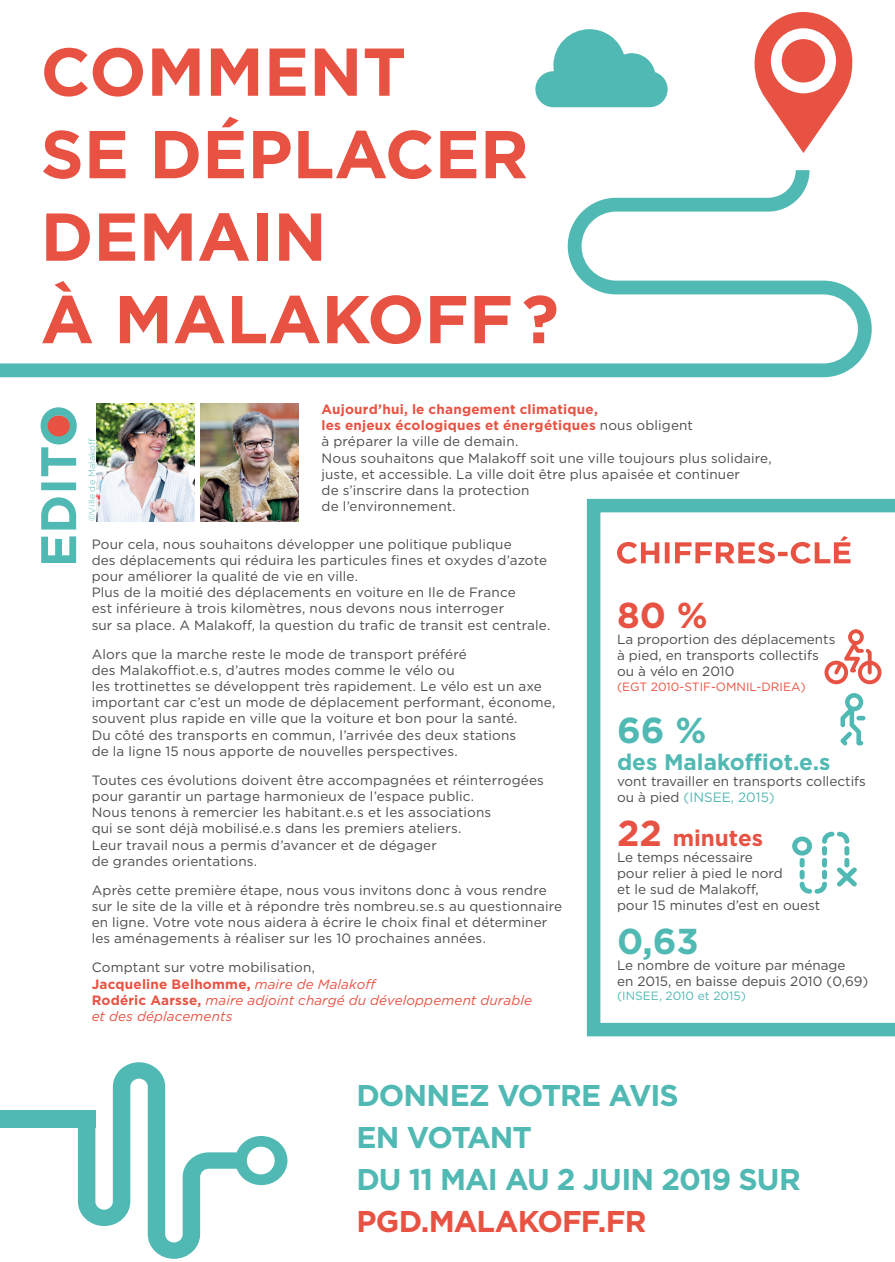
<style>
.page{position:relative;width:895px;height:1262px;background:#fff}
.page>*{position:absolute;margin:0;border:0;box-sizing:border-box;transform-origin:0 0}
.t1{font:700 67.5px/82.5px "Gotham";color:#e85242}
.t2{font:700 36px "Gotham";color:#50b9b3}
.t3{font:700 36px "Gotham";color:#e85242}
.t4{font:700 30px/42px "Gotham";letter-spacing:-.035em;color:#50b9b3}
.t5{font:700 30px "Gotham";letter-spacing:-.03em;color:#e85242}
.t6{font:700 22.5px "Gotham";color:#50b9b3}
.t7{font:700 22.5px "Gotham";color:#e85242}
.t8{font:13.5px/16.2px "Gotham";letter-spacing:.01em;color:#4b4c4d}
.t9{font:italic 13.5px/16.2px "Gotham";letter-spacing:.01em;color:#e85242}
.t10{font:12px "Gotham";color:#e85242}
.t11{font:12px "Gotham";color:#50b9b3}
.t12{font:300 9px "Gotham";letter-spacing:.025em;color:#50b9b3}
.s1{font-weight:700;color:#e85242}
.s2{font-style:normal;color:#4b4c4d}
.s3{font-weight:700;font-style:normal}
.s4{color:#50b9b3}
.s5{font-size:36px}
</style>
<div class="page">
<svg style="left:535px;top:29px;width:132px;height:78px"></svg>
<svg style="left:754px;top:12px;width:97px;height:141px"></svg>
<div style="left:781px;top:39px;width:43px;height:44px;background:#e85242;border-radius:50%"></div>
<svg style="left:0;top:170px;width:871px;height:207px"></svg>
<svg style="left:78px;top:1062px;width:209px;height:197px"></svg>
<div style="left:0;top:1111px;width:95px;height:17px;background:#50b9b3"></div>
<svg style="left:41px;top:407px;width:36px;height:156px"></svg>
<div style="left:247px;top:1147px;width:27px;height:27px;background:#fff;border-radius:50%"></div>
<svg style="left:586px;top:499px;width:308px;height:537px"></svg>
<img style="left:97px;top:403px;width:97px;height:118px">
<img style="left:200px;top:403px;width:98px;height:118px">
<h1 class="t1" style="left:41px;top:30px;width:519px">COMMENT<br>SE DÉPLACER<br>DEMAIN<br>À MALAKOFF ?</h1>
<p class="t8" style="left:321px;top:401px;width:451px"><span class="s1">Aujourd’hui, le changement climatique,<br>les enjeux écologiques et énergétiques</span> nous obligent<br>à préparer la ville de demain.<br>Nous souhaitons que Malakoff soit une ville toujours plus solidaire, juste, et accessible. La ville doit être plus apaisée et continuer<br>de s’inscrire dans la protection<br>de l’environnement.</p>
<p class="t8" style="left:92px;top:535px;width:460px">Pour cela, nous souhaitons développer une politique publique<br>des déplacements qui réduira les particules fines et oxydes d’azote pour améliorer la qualité de vie en ville.<br>Plus de la moitié des déplacements en voiture en Ile de France<br>est inférieure à trois kilomètres, nous devons nous interroger<br>sur sa place. A Malakoff, la question du trafic de transit est centrale.</p>
<p class="t8" style="left:92px;top:645px;width:465px">Alors que la marche reste le mode de transport préféré<br>des Malakoffiot.e.s, d’autres modes comme le vélo ou<br>les trottinettes se développent très rapidement. Le vélo est un axe important car c’est un mode de déplacement performant, économe, souvent plus rapide en ville que la voiture et bon pour la santé.<br>Du côté des transports en commun, l’arrivée des deux stations<br>de la ligne 15 nous apporte de nouvelles perspectives.</p>
<p class="t8" style="left:92px;top:772px;width:453px">Toutes ces évolutions doivent être accompagnées et réinterrogées pour garantir un partage harmonieux de l’espace public.<br>Nous tenons à remercier les habitant.e.s et les associations<br>qui se sont déjà mobilisé.e.s dans les premiers ateliers.<br>Leur travail nous a permis d’avancer et de dégager<br>de grandes orientations.</p>
<p class="t8" style="left:92px;top:882px;width:472px">Après cette première étape, nous vous invitons donc à vous rendre sur le site de la ville et à répondre très nombreu.se.s au questionnaire en ligne. Votre vote nous aidera à écrire le choix final et déterminer les aménagements à réaliser sur les 10 prochaines années.</p>
<p class="t9" style="left:92px;top:959px;width:441px"><span class="s2">Comptant sur votre mobilisation,<br></span><span class="s3">Jacqueline Belhomme,</span> maire de Malakoff<br><span class="s3">Rodéric Aarsse,</span> maire adjoint chargé du développement durable et des déplacements</p>
<p class="t12" style="left:86px;top:521px;width:84px;rotate:-90deg">©Ville de Malakoff</p>
<h2 class="t3" style="left:616px;top:591px;width:92px">80 %</h2>
<p class="t8" style="left:616px;top:631px;width:220px">La proportion des déplacements à pied, en transports collectifs ou à vélo en 2010</p>
<p class="t10" style="left:616px;top:679px;width:190px">(EGT 2010-STIF-OMNIL-DRIEA)</p>
<h2 class="t2" style="left:616px;top:706px;width:91px">66 %</h2>
<h3 class="t6" style="left:616px;top:747px;width:215px">des Malakoffiot.e.s</h3>
<p class="t8" style="left:616px;top:773px;width:250px">vont travailler en transports collectifs ou à pied <span class="s4">(INSEE, 2015)</span></p>
<h3 class="t7" style="left:616px;top:823px;width:147px"><span class="s5">22</span> minutes</h3>
<p class="t8" style="left:616px;top:849px;width:204px">Le temps nécessaire<br>pour relier à pied le nord<br>et le sud de Malakoff,<br>pour 15 minutes d’est en ouest</p>
<h2 class="t2" style="left:616px;top:917px;width:83px">0,63</h2>
<p class="t8" style="left:616px;top:957px;width:253px">Le nombre de voiture par ménage<br>en 2015, en baisse depuis 2010 (0,69)</p>
<p class="t11" style="left:616px;top:988px;width:130px">(INSEE, 2010 et 2015)</p>
<h3 class="t4" style="left:356px;top:1074px;width:445px">DONNEZ VOTRE AVIS<br>EN VOTANT<br>DU 11 MAI AU 2 JUIN 2019 SUR</h3>
<h3 class="t5" style="left:356px;top:1201px;width:291px">PGD.MALAKOFF.FR</h3>
</div>
